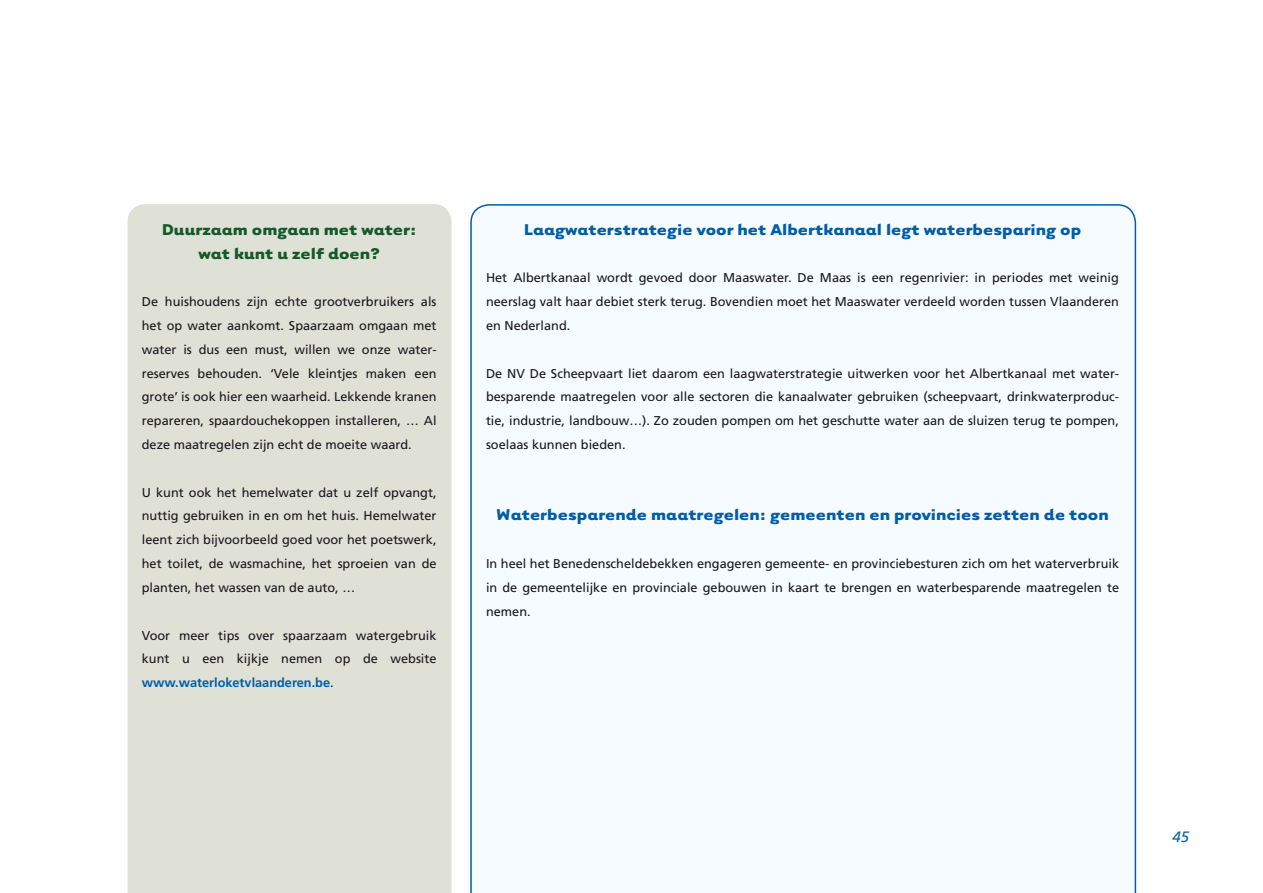
<style>
.page{position:relative;width:1263px;height:893px;background:#fff}
.page>*{position:absolute;margin:0;border:0;box-sizing:border-box;transform-origin:0 0}
.t1{font:700 18px "Tarzana Wide";color:#005da8}
.t2{font:700 18px/23.9px "Tarzana Wide";color:#135929;text-align:center}
.t3{font:italic 15px "Frutiger LT Std";color:#005da8}
.t4{font:12.75px/23.9px "Frutiger LT Std";color:#1a171b;text-align:justify}
.s1{font-weight:700;color:#005da8}
</style>
<div class="page">
<div style="left:470px;top:204px;width:666px;height:689px;background:#f5fbfe"></div>
<div style="left:128px;top:204px;width:323px;height:689px;background:#dfe0d6"></div>
<h1 class="t2" style="left:162px;top:216px;width:256px">Duurzaam omgaan met water: wat kunt u zelf doen?</h1>
<p class="t4" style="left:142px;top:290px;width:296px">De huishoudens zijn echte grootverbruikers als het op water aankomt. Spaarzaam omgaan met water is dus een must, willen we onze water&shy;reserves behouden. ‘Vele kleintjes maken een grote’ is ook hier een waarheid. Lekkende kranen repareren, spaardouchekoppen installeren, … Al deze maatregelen zijn echt de moeite waard.</p>
<p class="t4" style="left:142px;top:480px;width:296px">U kunt ook het hemelwater dat u zelf opvangt, nuttig gebruiken in en om het huis. Hemelwater leent zich bijvoorbeeld goed voor het poetswerk, het toilet, de wasmachine, het sproeien van de planten, het wassen van de auto, …</p>
<p class="t4" style="left:142px;top:623px;width:296px">Voor meer tips over spaarzaam water-gebruik kunt u een kijkje nemen op de website <span class="s1">www.waterloketvlaanderen.be</span>.</p>
<h1 class="t1" style="left:524px;top:217px;width:559px">Laagwaterstrategie voor het Albertkanaal legt waterbesparing op</h1>
<p class="t4" style="left:486px;top:266px;width:634px">Het Albertkanaal wordt gevoed door Maaswater. De Maas is een regenrivier: in periodes met weinig neerslag valt haar debiet sterk terug. Bovendien moet het Maaswater verdeeld worden tussen Vlaanderen en Nederland.</p>
<p class="t4" style="left:486px;top:361px;width:634px">De NV De Scheepvaart liet daarom een laagwaterstrategie uitwerken voor het Albertkanaal met water&shy;besparende maatregelen voor alle sectoren die kanaalwater gebruiken (scheepvaart, drinkwaterproduc&shy;tie, industrie, landbouw…). Zo zouden pompen om het geschutte water aan de sluizen terug te pompen, soelaas kunnen bieden.</p>
<h1 class="t1" style="left:496px;top:503px;width:614px">Waterbesparende maatregelen: gemeenten en provincies zetten de toon</h1>
<p class="t4" style="left:486px;top:552px;width:634px">In heel het Benedenscheldebekken engageren gemeente- en provinciebesturen zich om het waterverbruik in de gemeentelijke en provinciale gebouwen in kaart te brengen en waterbesparende maatregelen te nemen.</p>
<p class="t3" style="left:1172px;top:828px;width:10px">45</p>
</div>
